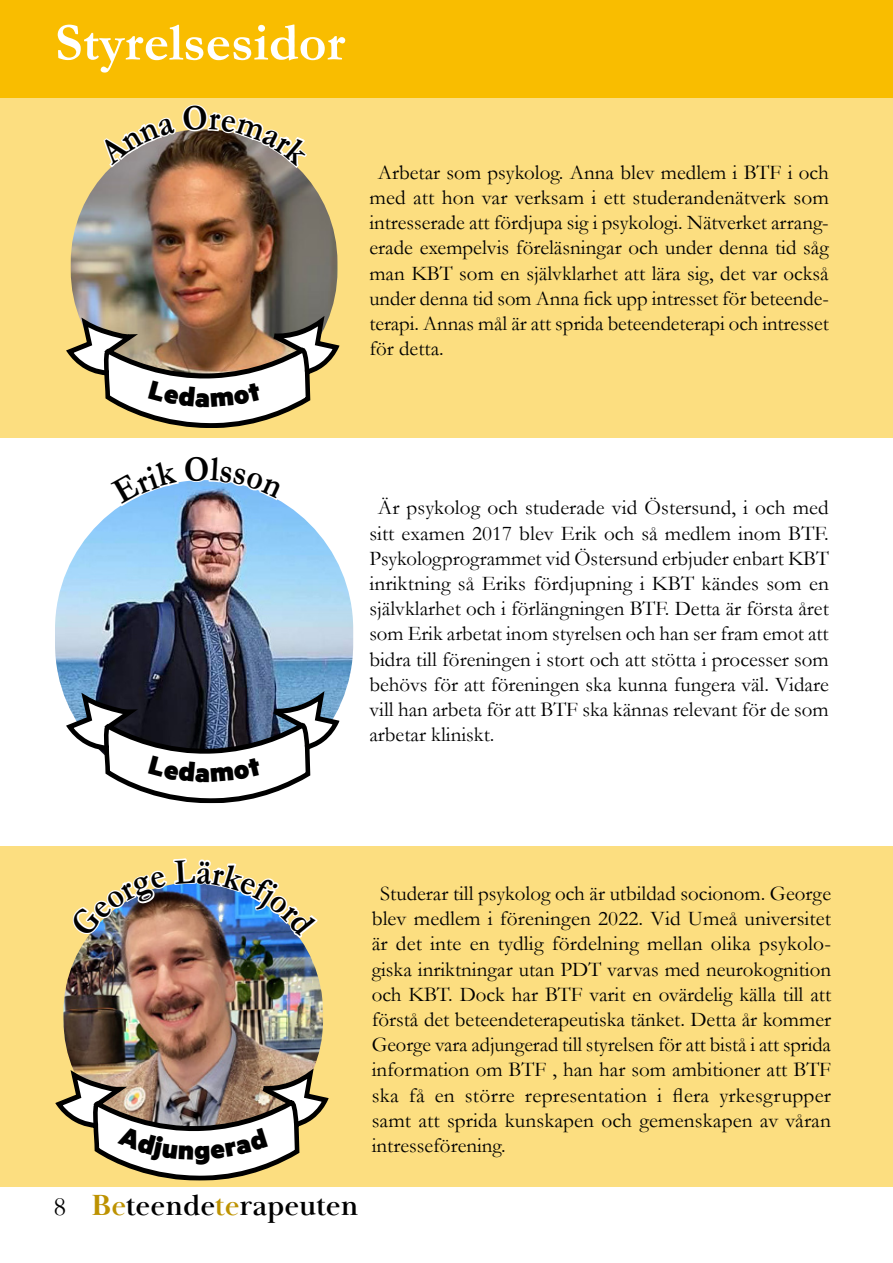
<style>
.page{position:relative;width:893px;height:1263px;background:#fff}
.page>*{position:absolute;margin:0;border:0;box-sizing:border-box;transform-origin:0 0}
.t1{font:700 54px "Garamond";color:#fff}
.t2{font:700 30px "Baskerville Display PT";color:#000}
.t3{font:21px/25.2px "Garamond";color:#000;text-align:justify}
.s1{font-family:"Garamond";font-weight:400;font-size:27px}
.s2{color:#bd9200}
</style>
<div class="page">
<div style="left:0;top:98px;width:893px;height:340px;background:#fcde80"></div>
<div style="left:0;top:846px;width:893px;height:340px;background:#fcde80"></div>
<div style="left:0;top:0;width:893px;height:97px;background:#f9bd00"></div>
<img style="left:55px;top:480px;width:298px;height:313px;border-radius:149px">
<img style="left:71px;top:129px;width:266px;height:275px;border-radius:133px">
<img style="left:63px;top:883px;width:260px;height:267px;border-radius:130px">
<svg style="left:123px;top:482px;width:54px;height:22px"></svg>
<svg style="left:185px;top:480px;width:90px;height:18px"></svg>
<svg style="left:66px;top:691px;width:274px;height:113px"></svg>
<svg style="left:113px;top:132px;width:62px;height:33px"></svg>
<svg style="left:183px;top:129px;width:113px;height:37px"></svg>
<svg style="left:66px;top:316px;width:274px;height:112px"></svg>
<img style="left:88px;top:885px;width:78px;height:52px">
<img style="left:174px;top:882px;width:125px;height:55px">
<svg style="left:55px;top:1068px;width:274px;height:113px"></svg>
<h1 class="t1" style="left:55px;top:6px;width:292px">Styrelsesidor</h1>
<p class="t3" style="left:369px;top:159px;width:461px;text-indent:9px">Arbetar som psykolog. Anna blev medlem i BTF i och med att hon var verksam i ett studerandenätverk som intresserade att fördjupa sig i psykologi. Nätverket arrang&shy;erade exempelvis föreläsningar och under denna tid såg man KBT som en självklarhet att lära sig, det var också under denna tid som Anna fick upp intresset för beteende&shy;terapi. Annas mål är att sprida beteendeterapi och intresset för detta.</p>
<p class="t3" style="left:369px;top:495px;width:461px;text-indent:9px">Är psykolog och studerade vid Östersund, i och med sitt examen 2017 blev Erik och så medlem inom BTF.<br>Psykologprogrammet vid Östersund erbjuder enbart KBT inriktning så Eriks fördjupning i KBT kändes som en självklarhet och i förlängningen BTF. Detta är första året som Erik arbetat inom styrelsen och han ser fram emot att bidra till föreningen i stort och att stötta i processer som behövs för att föreningen ska kunna fungera väl. Vidare vill han arbeta för att BTF ska kännas relevant för de som arbetar kliniskt.</p>
<p class="t3" style="left:372px;top:880px;width:461px;text-indent:9px">Studerar till psykolog och är utbildad socionom. George blev medlem i föreningen 2022. Vid Umeå universitet är det inte en tydlig fördelning mellan olika psykolo&shy;giska inriktningar utan PDT varvas med neurokognition och KBT. Dock har BTF varit en ovärdelig källa till att förstå det beteendeterapeutiska tänket. Detta år kommer George vara adjungerad till styrelsen för att bistå i att sprida information om BTF , han har som ambitioner att BTF ska få en större representation i flera yrkesgrupper samt att sprida kunskapen och gemenskapen av våran intresseförening.</p>
<h2 class="t2" style="left:53px;top:1187px;width:307px"><span class="s1">8</span> <span class="s2">Be</span>teende<span class="s2">te</span>rapeuten</h2>
</div>
